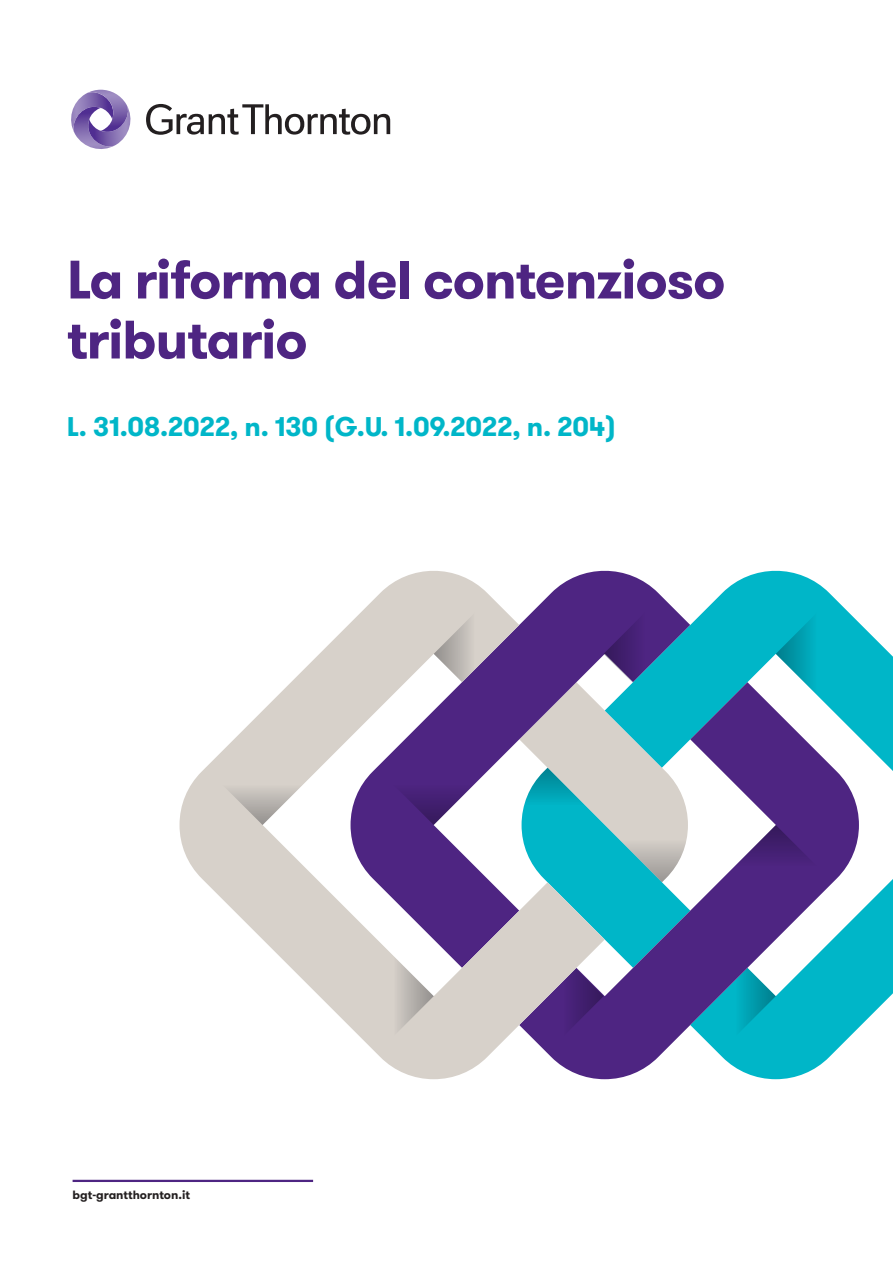
<style>
.page{position:relative;width:893px;height:1263px;background:#fff}
.page>*{position:absolute;margin:0;border:0;box-sizing:border-box;transform-origin:0 0}
._02_Headline_two_Bol{font:700 54px/60px "GT Walsheim Pro";letter-spacing:-.02em;color:#4e2582}
._02_Headline_two_Bol-2{font:700 27px "GT Walsheim Pro";letter-spacing:-.01em;color:#00b6c8}
.L_Back_cover_text{font:700 12px "GT Walsheim Pro";color:#231f20}
</style>
<div class="page">
<hr style="left:73px;top:1180px;width:240px;height:2px;background:#4e2582">
<svg style="left:605px;top:570px;width:288px;height:458px;fill:#00b6c8"></svg>
<svg style="left:776px;top:597px;width:57px;height:85px;background:#14b4c4"></svg>
<svg style="left:890px;top:825px;width:3px;height:57px"></svg>
<svg style="left:605px;top:682px;width:254px;height:397px"></svg>
<svg style="left:180px;top:570px;width:425px;height:509px"></svg>
<svg style="left:434px;top:597px;width:57px;height:85px;background:#c6bec0"></svg>
<svg style="left:377px;top:939px;width:57px;height:114px"></svg>
<svg style="left:205px;top:768px;width:115px;height:57px"></svg>
<svg style="left:377px;top:768px;width:114px;height:57px"></svg>
<svg style="left:719px;top:825px;width:114px;height:57px"></svg>
<svg style="left:519px;top:597px;width:171px;height:456px;background:#7595b6"></svg>
<svg style="left:146px;top:104px;width:244px;height:31px"></svg>
<svg style="left:71px;top:89px;width:60px;height:60px"></svg>
<p class="_02_Headline_two_Bol" style="left:67px;top:250px;width:660px">La riforma del contenzioso tributario</p>
<p class="_02_Headline_two_Bol-2" style="left:67px;top:408px;width:550px">L. 31.08.2022, n. 130 (G.U. 1.09.2022, n. 204)</p>
<p class="L_Back_cover_text" style="left:73px;top:1187px;width:119px">bgt-grantthornton.it</p>
</div>
